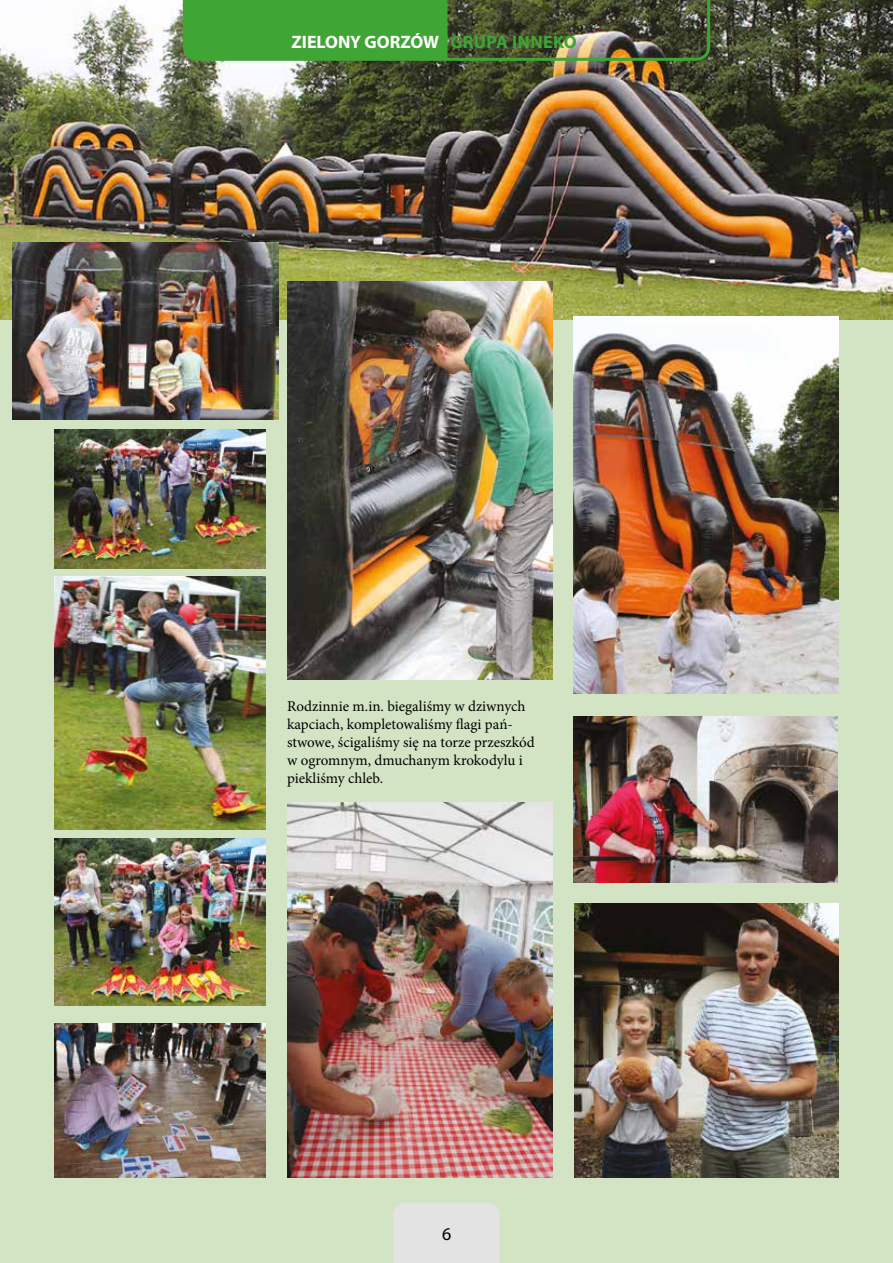
<style>
.page{position:relative;width:893px;height:1263px;background:#d2e4c4}
.page>*{position:absolute;margin:0;border:0;box-sizing:border-box;transform-origin:0 0}
.t1{font:700 18px "Myriad Pro";color:#fff}
.t2{font:18px "Myriad Pro";color:#000}
.t3{font:15px/18px "Minion Pro";color:#000}
.s1{color:#3fa535}
</style>
<div class="page">
<img style="left:0;top:0;width:893px;height:319px">
<svg style="left:183px;top:0;width:527px;height:61px"></svg>
<img style="left:54px;top:1024px;width:212px;height:154px">
<img style="left:54px;top:429px;width:212px;height:140px">
<img style="left:54px;top:576px;width:212px;height:254px">
<img style="left:54px;top:838px;width:212px;height:168px">
<img style="left:287px;top:802px;width:266px;height:376px">
<img style="left:13px;top:242px;width:266px;height:177px">
<img style="left:573px;top:317px;width:266px;height:376px">
<img style="left:287px;top:281px;width:266px;height:399px">
<img style="left:573px;top:716px;width:265px;height:166px">
<img style="left:574px;top:903px;width:265px;height:275px">
<div style="left:393px;top:1202px;width:107px;height:61px;background:#e3e3e3"></div>
<p class="t1" style="left:291px;top:30px;width:287px">ZIELONY GORZÓW <span class="s1">GRUPA INNEKO</span></p>
<p class="t3" style="left:287px;top:697px;width:249px">Rodzinnie m.in. biegaliśmy w dziwnych kapciach, kompletowaliśmy flagi pań&shy;stwowe, ścigaliśmy się na torze przeszkód w ogromnym, dmuchanym krokodylu i piekliśmy chleb.</p>
<p class="t2" style="left:442px;top:1223px;width:11px">6</p>
</div>
